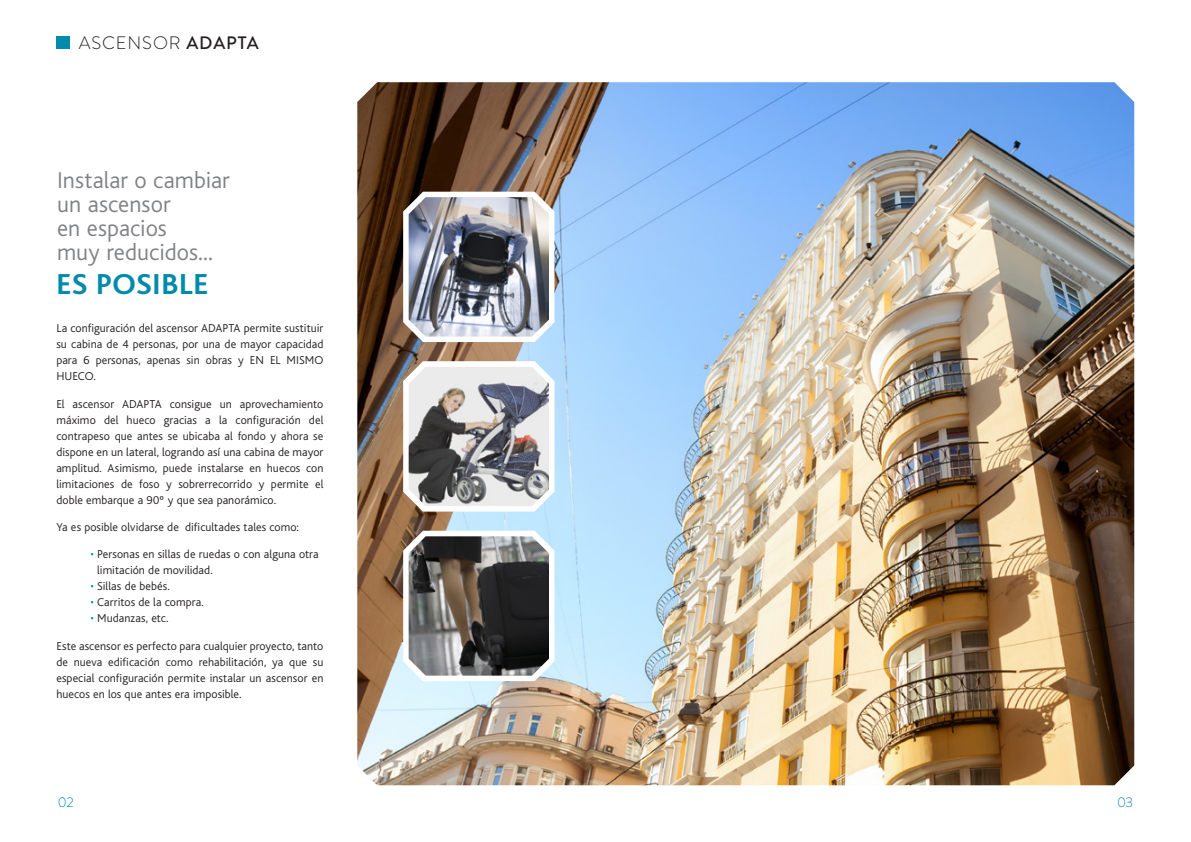
<style>
.page{position:relative;width:1191px;height:842px;background:#fff}
.page>*{position:absolute;margin:0;border:0;box-sizing:border-box;transform-origin:0 0}
.t1{font:700 30.2px "Bliss";letter-spacing:.02em;color:#008aab;scale:1.04 1}
.t2{font:300 24px "Bliss";letter-spacing:.005em;color:#808285}
.t3{font:300 18px "Brandon Grotesque";letter-spacing:.05em;color:#231f20}
.t4{font:300 14px "Brandon Grotesque";color:#008aab}
.t5{font:300 12px/16px "Bliss";letter-spacing:.005em;color:#231f20;text-align:justify}
.s1{font-weight:500}
.s2{color:#008aab}
</style>
<div class="page">
<div style="left:57px;top:36px;width:13px;height:13px;background:#008aab"></div>
<img style="left:357px;top:82px;width:777px;height:703px">
<svg style="left:403px;top:361px;width:151px;height:151px"></svg>
<img style="left:409px;top:367px;width:140px;height:139px">
<svg style="left:403px;top:531px;width:151px;height:150px"></svg>
<img style="left:409px;top:536px;width:140px;height:140px">
<svg style="left:403px;top:192px;width:151px;height:150px"></svg>
<img style="left:409px;top:197px;width:140px;height:140px">
<h3 class="t3" style="left:79px;top:31px;width:181px">ASCENSOR <span class="s1">ADAPTA</span></h3>
<p class="t2" style="left:57px;top:168px;width:174px">Instalar o cambiar</p>
<p class="t2" style="left:57px;top:192px;width:115px">un ascensor</p>
<p class="t2" style="left:57px;top:216px;width:111px">en espacios</p>
<p class="t2" style="left:57px;top:240px;width:157px">muy reducidos...</p>
<p class="t1" style="left:56px;top:268px;width:148px">ES POSIBLE</p>
<p class="t5" style="left:56px;top:320px;width:268px">La configuración del ascensor ADAPTA permite sustituir su cabina de 4 personas, por una de mayor capacidad para 6 personas, apenas sin obras y EN EL MISMO HUECO.</p>
<p class="t5" style="left:56px;top:396px;width:268px">El ascensor ADAPTA consigue un aprovechamiento máximo del hueco gracias a la configuración del contrapeso que antes se ubicaba al fondo y ahora se dispone en un lateral, logrando así una cabina de mayor amplitud. Asimismo, puede instalarse en huecos con limitaciones de foso y sobrerrecorrido y permite el doble embarque a 90º y que sea panorámico.</p>
<p class="t5" style="left:56px;top:519px;width:244px">Ya es posible olvidarse de dificultades tales como:</p>
<p class="t5" style="left:97px;top:546px;width:223px;text-indent:-7px"><span class="s2">•</span> Personas en sillas de ruedas o con alguna otra limitación de movilidad.</p>
<p class="t5" style="left:90px;top:578px;width:81px"><span class="s2">•</span> Sillas de bebés.</p>
<p class="t5" style="left:90px;top:594px;width:115px"><span class="s2">•</span> Carritos de la compra.</p>
<p class="t5" style="left:90px;top:610px;width:80px"><span class="s2">•</span> Mudanzas, etc.</p>
<p class="t5" style="left:56px;top:638px;width:268px">Este ascensor es perfecto para cualquier proyecto, tanto de nueva edificación como rehabilitación, ya que su especial configuración permite instalar un ascensor en huecos en los que antes era imposible.</p>
<p class="t4" style="left:58px;top:792px;width:17px">02</p>
<p class="t4" style="left:1117px;top:792px;width:18px">03</p>
</div>
